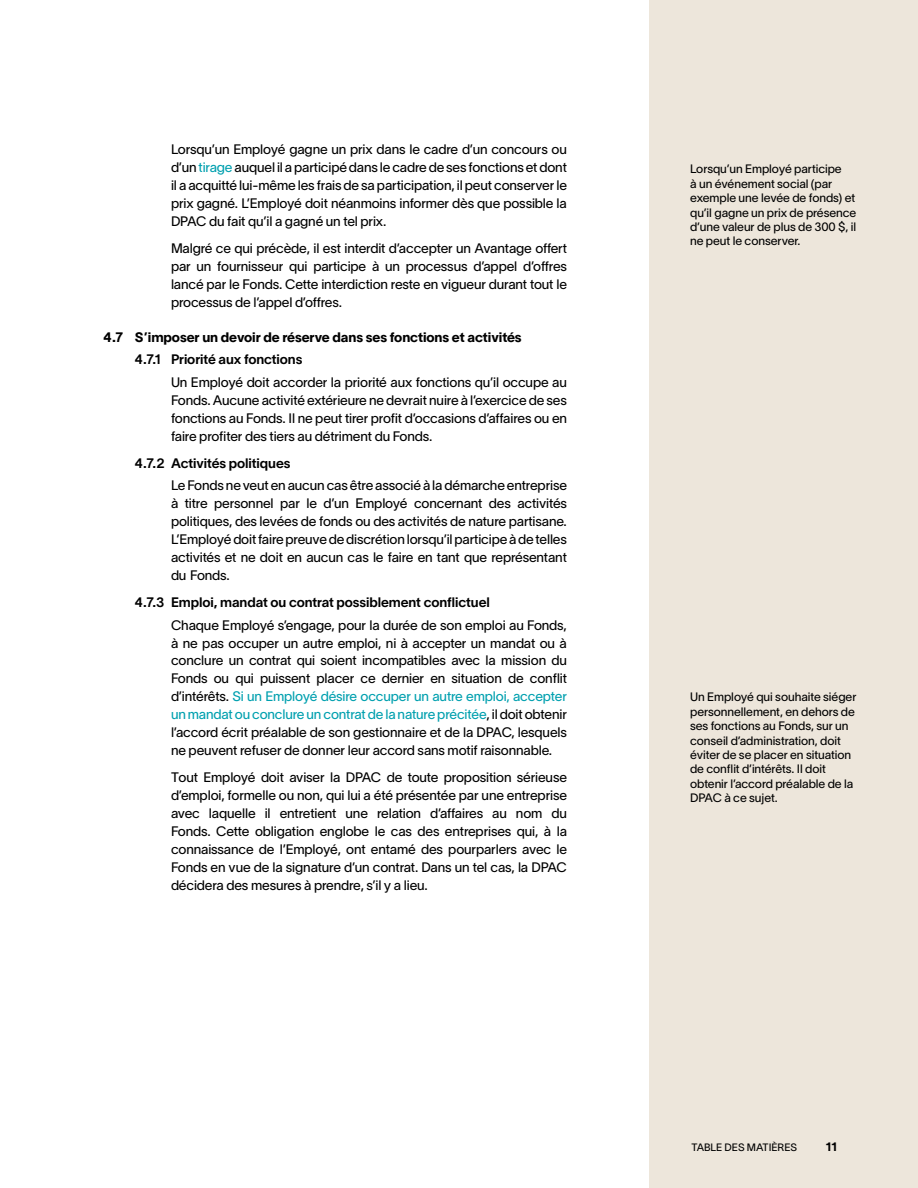
<style>
.page{position:relative;width:918px;height:1188px;background:#fff}
.page>*{position:absolute;margin:0;border:0;box-sizing:border-box;transform-origin:0 0}
.t1{font:13.5px/18px "Lausanne 350";letter-spacing:-.01em;color:#000;text-align:justify}
.t2{font:13.5px "Lausanne 650";letter-spacing:-.005em;color:#000}
.t3{font:13.5px "Lausanne 800";letter-spacing:-.005em;color:#000}
.t4{font:12px/14.4px "Lausanne 350";letter-spacing:-.005em;color:#000}
.t5{font:12px "Lausanne 800";color:#000}
.t6{font:10.5px "Lausanne 350";color:#000}
.s1{color:#00a0af}
</style>
<div class="page">
<div style="left:649px;top:0;width:269px;height:1188px;background:#ede6db"></div>
<p class="t1" style="left:171px;top:140px;width:398px">Lorsqu’un Employé gagne un prix dans le cadre d’un concours ou d’un <span class="s1">tirage</span> auquel il a participé dans le cadre de ses fonctions et dont il a acquitté lui-même les frais de sa participation, il peut conserver le prix gagné. L’Employé doit néanmoins informer dès que possible la DPAC du fait qu’il a gagné un tel prix.</p>
<p class="t1" style="left:171px;top:239px;width:398px">Malgré ce qui précède, il est interdit d’accepter un Avantage offert par un fournisseur qui participe à un processus d’appel d’offres lancé par le Fonds. Cette interdiction reste en vigueur durant tout le processus de l’appel d’offres.</p>
<p class="t3" style="left:104px;top:328px;width:420px">4.7 S’imposer un devoir de réserve dans ses fonctions et activités</p>
<p class="t2" style="left:135px;top:351px;width:169px">4.7.1 Priorité aux fonctions</p>
<p class="t1" style="left:171px;top:372px;width:398px">Un Employé doit accorder la priorité aux fonctions qu’il occupe au Fonds. Aucune activité extérieure ne devrait nuire à l’exercice de ses fonctions au Fonds. Il ne peut tirer profit d’occasions d’affaires ou en faire profiter des tiers au détriment du Fonds.</p>
<p class="t2" style="left:135px;top:454px;width:157px">4.7.2 Activités politiques</p>
<p class="t1" style="left:171px;top:476px;width:398px">Le Fonds ne veut en aucun cas être associé à la démarche entreprise à titre personnel par le d’un Employé concernant des activités politiques, des levées de fonds ou des activités de nature partisane.<br>L’Employé doit faire preuve de discrétion lorsqu’il participe à de telles activités et ne doit en aucun cas le faire en tant que représentant du Fonds.</p>
<p class="t2" style="left:135px;top:594px;width:356px">4.7.3 Emploi, mandat ou contrat possiblement conflictuel</p>
<p class="t1" style="left:171px;top:615px;width:398px">Chaque Employé s’engage, pour la durée de son emploi au Fonds, à ne pas occuper un autre emploi, ni à accepter un mandat ou à conclure un contrat qui soient incompatibles avec la mission du Fonds ou qui puissent placer ce dernier en situation de conflit d’intérêts. <span class="s1">Si un Employé désire occuper un autre emploi, accepter un mandat ou conclure un contrat de la nature précitée</span>, il doit obtenir l’accord écrit préalable de son gestionnaire et de la DPAC, lesquels ne peuvent refuser de donner leur accord sans motif raisonnable.</p>
<p class="t1" style="left:171px;top:768px;width:398px">Tout Employé doit aviser la DPAC de toute proposition sérieuse d’emploi, formelle ou non, qui lui a été présentée par une entreprise avec laquelle il entretient une relation d’affaires au nom du Fonds. Cette obligation englobe le cas des entreprises qui, à la connaissance de l’Employé, ont entamé des pourparlers avec le Fonds en vue de la signature d’un contrat. Dans un tel cas, la DPAC décidera des mesures à prendre, s’il y a lieu.</p>
<p class="t4" style="left:690px;top:162px;width:168px">Lorsqu’un Employé participe<br>à un événement social (par exemple une levée de fonds) et qu’il gagne un prix de présence d’une valeur de plus de 300 $, il ne peut le conserver.</p>
<p class="t4" style="left:690px;top:690px;width:168px">Un Employé qui souhaite siéger personnellement, en dehors de ses fonctions au Fonds, sur un conseil d’administration, doit éviter de se placer en situation de conflit d’intérêts. Il doit obtenir l’accord préalable de la<br>DPAC à ce sujet.</p>
<p class="t6" style="left:692px;top:1141px;width:107px">TABLE DES MATIÈRES</p>
<p class="t5" style="left:826px;top:1140px;width:13px">11</p>
</div>
